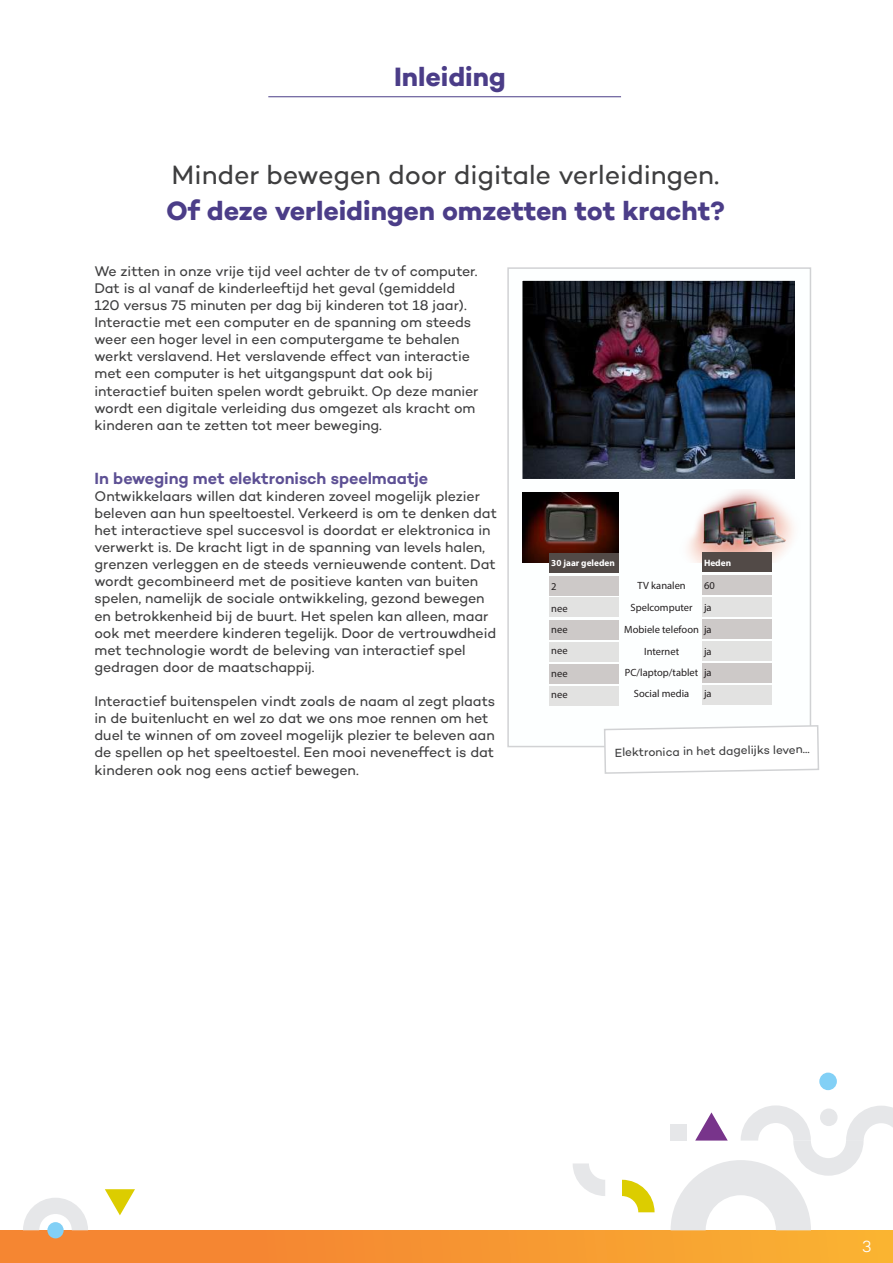
<style>
.page{position:relative;width:893px;height:1263px;background:#fff}
.page>*{position:absolute;margin:0;border:0;box-sizing:border-box;transform-origin:0 0}
.t1{font:700 27px "Campton";letter-spacing:-.005em;color:#4b3d88}
.t2{font:27px "Campton";letter-spacing:-.005em;color:#3e3e3f}
.t3{font:600 16.5px "Campton";letter-spacing:-.005em;color:#5d5094}
.t4{font:300 16.5px "Campton";color:#fff}
.t5{font:14.25px/17.1px "Campton";letter-spacing:-.005em;color:#3e3e3f}
.t6{font:12px "Campton";color:#3e3e3f}
.t7{font:10.5px "Myriad Pro";color:#231f20}
.t8{font:9.45px/16.2px "Arial";color:#000}
.t9{font:700 9.3px "Myriad Pro";color:#fff}
.t10{font:8.25px/17.2px "Arial";letter-spacing:.015em;color:#000}
</style>
<div class="page">
<hr style="left:268px;top:96px;width:353px;height:1px;background:#4b3d88">
<div style="left:0;top:1230px;width:893px;height:33px;background:linear-gradient(to right,#f47d32,#f9b032)"></div>
<div style="left:819px;top:1072px;width:18px;height:18px;background:#82d0f6;border-radius:50%"></div>
<svg style="left:622px;top:1180px;width:33px;height:32px"></svg>
<svg style="left:573px;top:1163px;width:32px;height:33px"></svg>
<svg style="left:671px;top:1105px;width:222px;height:125px"></svg>
<svg style="left:105px;top:1189px;width:30px;height:26px"></svg>
<div style="left:47px;top:1222px;width:17px;height:16px;background:#82d0f6;border-radius:50%"></div>
<svg style="left:23px;top:1198px;width:65px;height:32px"></svg>
<div style="left:507px;top:267px;width:304px;height:480px;background:#fdffff;border:2px solid #d1d2d4"></div>
<svg style="left:603px;top:724px;width:216px;height:50px"></svg>
<img style="left:522px;top:280px;width:273px;height:199px">
<img style="left:522px;top:493px;width:97px;height:70px">
<img style="left:688px;top:490px;width:106px;height:73px">
<div style="left:549px;top:576px;width:70px;height:19px;background:#cdc9c8"></div>
<div style="left:702px;top:575px;width:70px;height:20px;background:#cdc9c8"></div>
<div style="left:549px;top:553px;width:70px;height:20px;background:#524a47"></div>
<div style="left:702px;top:553px;width:70px;height:19px;background:#524a47"></div>
<div style="left:549px;top:620px;width:70px;height:19px;background:#cdc9c8"></div>
<div style="left:702px;top:619px;width:70px;height:20px;background:#cdc9c8"></div>
<div style="left:549px;top:664px;width:70px;height:20px;background:#cdc9c8"></div>
<div style="left:702px;top:663px;width:70px;height:20px;background:#cdc9c8"></div>
<div style="left:549px;top:597px;width:70px;height:20px;background:#e2e2e1"></div>
<div style="left:702px;top:597px;width:70px;height:19px;background:#e2e2e1"></div>
<div style="left:549px;top:642px;width:70px;height:19px;background:#e2e2e1"></div>
<div style="left:702px;top:641px;width:70px;height:20px;background:#e2e2e1"></div>
<div style="left:549px;top:686px;width:70px;height:20px;background:#e2e2e1"></div>
<div style="left:702px;top:685px;width:70px;height:20px;background:#e2e2e1"></div>
<h1 class="t1" style="left:394px;top:60px;width:113px">Inleiding</h1>
<h1 class="t2" style="left:172px;top:157px;width:549px">Minder bewegen door digitale verleidingen.</h1>
<h1 class="t1" style="left:166px;top:194px;width:560px">Of deze verleidingen omzetten tot kracht?</h1>
<p class="t5" style="left:94px;top:262px;width:386px">We zitten in onze vrije tijd veel achter de tv of computer.<br>Dat is al vanaf de kinderleeftijd het geval (gemiddeld 120 versus 75 minuten per dag bij kinderen tot 18 jaar).<br>Interactie met een computer en de spanning om steeds weer een hoger level in een computergame te behalen werkt verslavend. Het verslavende effect van interactie met een computer is het uitgangspunt dat ook bij interactief buiten spelen wordt gebruikt. Op deze manier wordt een digitale verleiding dus omgezet als kracht om kinderen aan te zetten tot meer beweging.</p>
<p class="t3" style="left:94px;top:468px;width:335px">In beweging met elektronisch speelmaatje</p>
<p class="t5" style="left:94px;top:487px;width:404px">Ontwikkelaars willen dat kinderen zoveel mogelijk plezier beleven aan hun speeltoestel. Verkeerd is om te denken dat het interactieve spel succesvol is doordat er elektronica in verwerkt is. De kracht ligt in de spanning van levels halen, grenzen verleggen en de steeds vernieuwende content. Dat wordt gecombineerd met de positieve kanten van buiten spelen, namelijk de sociale ontwikkeling, gezond bewegen en betrokkenheid bij de buurt. Het spelen kan alleen, maar ook met meerdere kinderen tegelijk. Door de vertrouwdheid met technologie wordt de beleving van interactief spel gedragen door de maatschappij.</p>
<p class="t5" style="left:94px;top:692px;width:402px">Interactief buitenspelen vindt zoals de naam al zegt plaats in de buitenlucht en wel zo dat we ons moe rennen om het duel te winnen of om zoveel mogelijk plezier te beleven aan de spellen op het speeltoestel. Een mooi neveneffect is dat kinderen ook nog eens actief bewegen.</p>
<p class="t9" style="left:551px;top:557px;width:65px">30 jaar geleden</p>
<p class="t9" style="left:704px;top:556px;width:29px">Heden</p>
<p class="t7" style="left:551px;top:580px;width:7px">2</p>
<p class="t7" style="left:637px;top:579px;width:50px">TV kanalen</p>
<p class="t7" style="left:704px;top:579px;width:12px">60</p>
<p class="t7" style="left:551px;top:601px;width:18px">nee</p>
<p class="t7" style="left:631px;top:601px;width:83px">Spelcomputer ja</p>
<p class="t7" style="left:551px;top:623px;width:18px">nee</p>
<p class="t7" style="left:551px;top:667px;width:18px">nee</p>
<p class="t10" style="left:637px;top:600px;width:43px">DVD-video<br>Playstation</p>
<p class="t8" style="left:698px;top:602px;width:9px">ja ja</p>
<p class="t8" style="left:698px;top:651px;width:9px">ja</p>
<p class="t7" style="left:624px;top:623px;width:89px">Mobiele telefoon ja</p>
<p class="t7" style="left:625px;top:666px;width:88px">PC/laptop/tablet ja</p>
<p class="t7" style="left:551px;top:644px;width:18px">nee</p>
<p class="t7" style="left:644px;top:645px;width:37px">Internet</p>
<p class="t7" style="left:704px;top:645px;width:9px">ja</p>
<p class="t7" style="left:551px;top:688px;width:18px">nee</p>
<p class="t7" style="left:634px;top:687px;width:57px">Social media</p>
<p class="t7" style="left:704px;top:687px;width:9px">ja</p>
<p class="t6" style="left:615px;top:745px;width:196px;rotate:-1deg">Elektronica in het dagelijks leven...</p>
<p class="t4" style="left:862px;top:1236px;width:11px">3</p>
</div>
